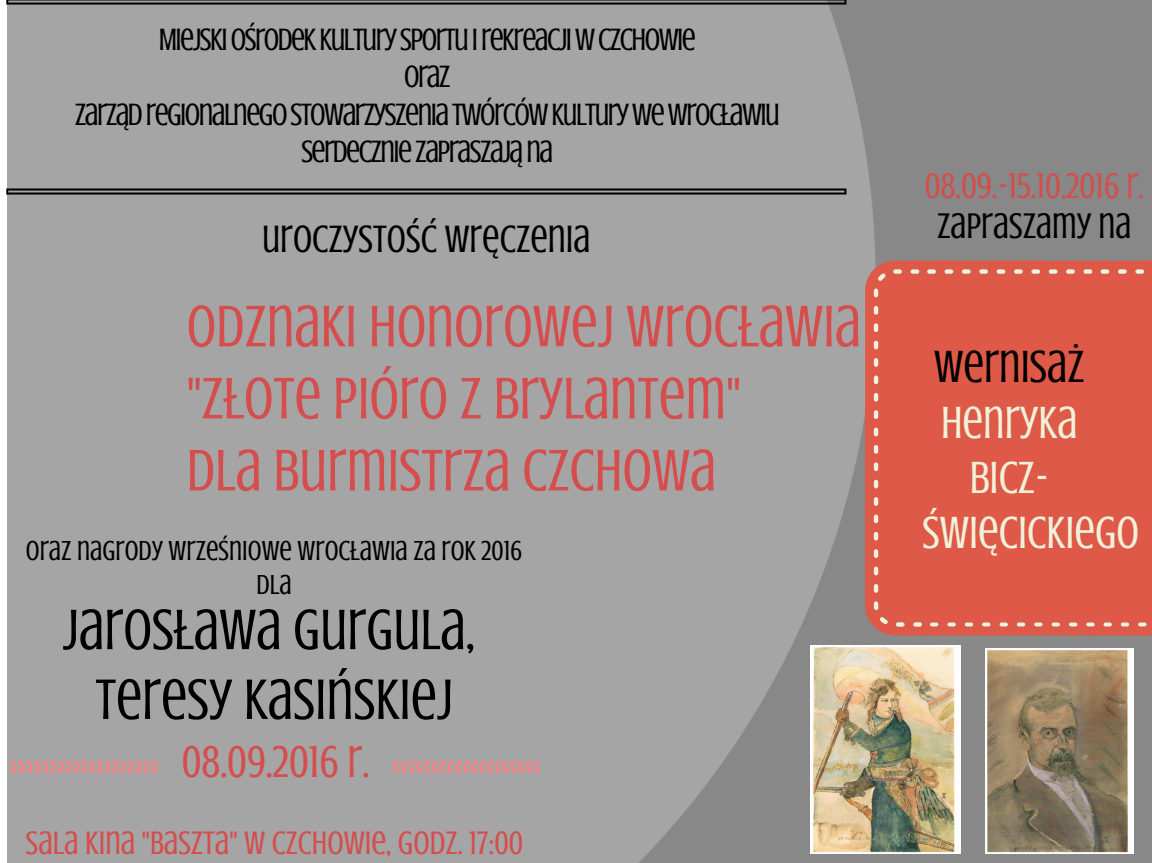
<style>
.page{position:relative;width:1152px;height:863px;background:#fff}
.page>*{position:absolute;margin:0;border:0;box-sizing:border-box;transform-origin:0 0}
.t1{font:60.3px/72px "Crushed";color:#d54d4d}
.t2{font:58.5px/69.8px "Crushed";color:#000;text-align:center}
.t3{font:46.35px "Crushed";color:#f1f1d9}
.t4{font:46.35px "Crushed";color:#000}
.t5{font:45.9px "Crushed";color:#d54d4d}
.t6{font:39.15px "Crushed";color:#000}
.t7{font:36.6px "Crushed";color:#d54d4d}
.t8{font:36.6px "Crushed";color:#000}
.t9{font:33.45px "Crushed";color:#d54d4d}
.t10{font:31.8px/37.2px "Crushed";letter-spacing:-.05em;color:#000;text-align:center}
.t11{font:28.35px/33.8px "Crushed";color:#000;text-align:center}
</style>
<div class="page">
<img style="left:7px;top:0;width:1145px;height:862px">
<svg style="left:6px;top:0;width:840px;height:5px;background:#505050"></svg>
<svg style="left:6px;top:188px;width:840px;height:6px;background:#444"></svg>
<img style="left:810px;top:645px;width:151px;height:209px">
<img style="left:986px;top:648px;width:148px;height:206px">
<svg style="left:11px;top:760px;width:147px;height:13px;background:#c89597"></svg>
<svg style="left:393px;top:760px;width:147px;height:13px;background:#c89497"></svg>
<svg style="left:865px;top:261px;width:57px;height:374px;background:#dc5f4e"></svg>
<div style="left:893px;top:269px;width:9px;height:5px;background:#f1f1d9;border-radius:2px"></div>
<div style="left:911px;top:269px;width:8px;height:5px;background:#f1f1d9;border-radius:2px"></div>
<div style="left:922px;top:261px;width:164px;height:374px;background:#de5947"></div>
<div style="left:927px;top:269px;width:9px;height:5px;background:#f1f1d9;border-radius:2px"></div>
<div style="left:962px;top:269px;width:9px;height:5px;background:#f1f1d9;border-radius:2px"></div>
<div style="left:945px;top:269px;width:8px;height:5px;background:#f1f1d9;border-radius:2px"></div>
<div style="left:979px;top:269px;width:9px;height:5px;background:#f1f1d9;border-radius:2px"></div>
<div style="left:1031px;top:269px;width:9px;height:5px;background:#f1f1d9;border-radius:2px"></div>
<div style="left:1014px;top:269px;width:9px;height:5px;background:#f1f1d9;border-radius:2px"></div>
<div style="left:1066px;top:269px;width:9px;height:5px;background:#f1f1d9;border-radius:2px"></div>
<div style="left:1049px;top:269px;width:8px;height:5px;background:#f1f1d9;border-radius:2px"></div>
<div style="left:997px;top:269px;width:8px;height:5px;background:#f1f1d9;border-radius:2px"></div>
<div style="left:1084px;top:269px;width:8px;height:5px;background:#f1f1d9;border-radius:2px"></div>
<div style="left:1086px;top:261px;width:66px;height:374px;background:#de5947"></div>
<div style="left:1101px;top:269px;width:8px;height:5px;background:#f1f1d9;border-radius:2px"></div>
<div style="left:1135px;top:269px;width:9px;height:5px;background:#f1f1d9;border-radius:2px"></div>
<div style="left:1118px;top:269px;width:9px;height:5px;background:#f1f1d9;border-radius:2px"></div>
<p class="t10" style="left:75px;top:21px;width:707px">MIEJSKIOŚRODEKKULTURYSPORTUIREKREACJIWCZCHOWIE<br>ORAZ ZARZĄDREGIONALNEGOSTOWARZYSZENIATWÓRCÓWKULTURYWEWROCŁAWIU SERDECZNIEZAPRASZAJĄNA</p>
<p class="t6" style="left:262px;top:217px;width:330px">UROCZYSTOŚĆ WRĘCZENIA</p>
<h1 class="t1" style="left:187px;top:290px;width:676px">ODZNAKI HONOROWEJ WROCŁAWIA "ZŁOTE PIÓRO Z BRYLANTEM"<br>DLA BURMISTRZA CZCHOWA</h1>
<p class="t11" style="left:26px;top:534px;width:498px">ORAZ NAGRODY WRZEŚNIOWE WROCŁAWIA ZA ROK 2016<br>DLA</p>
<h2 class="t2" style="left:63px;top:595px;width:414px">JAROSŁAWA GURGULA,<br>TERESY KASIŃSKIEJ</h2>
<h3 class="t5" style="left:182px;top:736px;width:189px">08.09.2016 R.</h3>
<p class="t9" style="left:26px;top:824px;width:499px">SALA KINA "BASZTA" W CZCHOWIE, GODZ. 17:00</p>
<p class="t7" style="left:925px;top:165px;width:220px">08.09.-15.10.2016 R.</p>
<p class="t8" style="left:937px;top:206px;width:196px">ZAPRASZAMY NA</p>
<h3 class="t4" style="left:934px;top:341px;width:152px">WERNISAŻ</h3>
<h3 class="t3" style="left:941px;top:396px;width:138px">HENRYKA</h3>
<h3 class="t3" style="left:970px;top:451px;width:81px">BICZ-</h3>
<h3 class="t3" style="left:922px;top:506px;width:218px">ŚWIĘCICKIEGO</h3>
</div>
